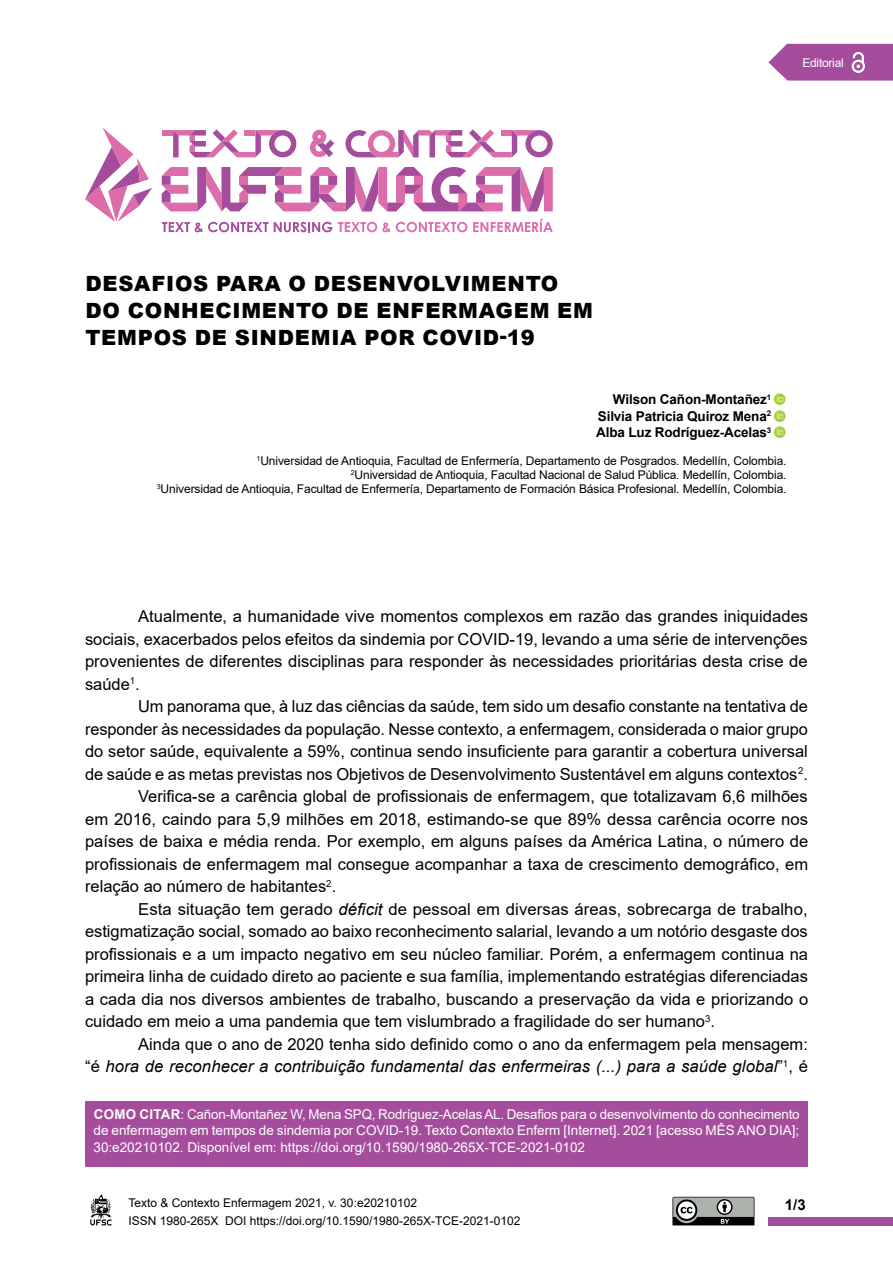
<style>
.page{position:relative;width:893px;height:1263px;background:#fff}
.page>*{position:absolute;margin:0;border:0;box-sizing:border-box;transform-origin:0 0}
.t1{font:900 21px/27px "Arial";letter-spacing:.035em;color:#000}
.t2{font:16.5px/22.5px "Arial";color:#000;text-align:justify}
.t3{font:italic 16.5px "Arial";letter-spacing:.005em;color:#000}
.t4{font:700 15px "Arial";color:#000}
.t5{font:13.5px/16.2px "Arial";color:#fff;text-align:justify}
.t6{font:700 13.5px/16.5px "Arial";letter-spacing:-.01em;color:#000;text-align:justify}
.t7{font:12px/14.4px "Arial";letter-spacing:-.01em;color:#000;text-align:right}
.t8{font:12px "Arial";letter-spacing:-.02em;color:#fff}
.s1{font-style:italic}
.s2{font-style:normal}
.s3{font-weight:700}
</style>
<div class="page">
<div style="left:769px;top:1217px;width:124px;height:8px;background:#a54d9c"></div>
<svg style="left:90px;top:1194px;width:22px;height:31px"></svg>
<svg style="left:162px;top:167px;width:391px;height:45px"></svg>
<div style="left:162px;top:130px;width:11px;height:6px;background:#dd6daa"></div>
<svg style="left:173px;top:129px;width:123px;height:28px"></svg>
<svg style="left:310px;top:129px;width:243px;height:28px"></svg>
<svg style="left:162px;top:222px;width:106px;height:10px"></svg>
<svg style="left:274px;top:222px;width:58px;height:10px"></svg>
<svg style="left:338px;top:222px;width:129px;height:10px"></svg>
<svg style="left:473px;top:219px;width:80px;height:13px"></svg>
<svg style="left:85px;top:128px;width:67px;height:94px"></svg>
<svg style="left:768px;top:44px;width:125px;height:37px;background:#af61a7"></svg>
<svg style="left:672px;top:1197px;width:83px;height:29px;background:#777b78"></svg>
<div style="left:85px;top:1101px;width:723px;height:66px;background:#a54d9c"></div>
<p class="t8" style="left:802px;top:54px;width:43px">Editorial</p>
<p class="t1" style="left:85px;top:270px;width:509px">DESAFIOS PARA O DESENVOLVIMENTO<br>DO CONHECIMENTO DE ENFERMAGEM EM<br>TEMPOS DE SINDEMIA POR COVID-19</p>
<p class="t6" style="left:596px;top:392px;width:177px;text-indent:17px">Wilson Cañon-Montañez<sup>1<br></sup>Silvia Patricia Quiroz Mena<sup>2<br></sup>Alba Luz Rodríguez-Acelas<sup>3</sup></p>
<p class="t7" style="left:157px;top:453px;width:631px"><sup>1</sup>Universidad de Antioquia, Facultad de Enfermería, Departamento de Posgrados. Medellín, Colombia.<br><sup>2</sup>Universidad de Antioquia, Facultad Nacional de Salud Pública. Medellín, Colombia.<br><sup>3</sup>Universidad de Antioquia, Facultad de Enfermería, Departamento de Formación Básica Profesional. Medellín, Colombia.</p>
<p class="t2" style="left:85px;top:605px;width:725px;text-indent:53px">Atualmente, a humanidade vive momentos complexos em razão das grandes iniquidades sociais, exacerbados pelos efeitos da sindemia por COVID-19, levando a uma série de intervenções provenientes de diferentes disciplinas para responder às necessidades prioritárias desta crise de saúde<sup>1</sup>.</p>
<p class="t2" style="left:138px;top:695px;width:671px">Um panorama que, à luz das ciências da saúde, tem sido um desafio constante na tentativa de</p>
<p class="t2" style="left:85px;top:718px;width:724px">responder às necessidades da população. Nesse contexto, a enfermagem, considerada o maior grupo</p>
<p class="t2" style="left:85px;top:740px;width:724px">do setor saúde, equivalente a 59%, continua sendo insuficiente para garantir a cobertura universal</p>
<p class="t2" style="left:85px;top:763px;width:724px">de saúde e as metas previstas nos Objetivos de Desenvolvimento Sustentável em alguns contextos<sup>2</sup>.</p>
<p class="t2" style="left:138px;top:785px;width:671px">Verifica-se a carência global de profissionais de enfermagem, que totalizavam 6,6 milhões</p>
<p class="t2" style="left:85px;top:808px;width:725px">em 2016, caindo para 5,9 milhões em 2018, estimando-se que 89% dessa carência ocorre nos</p>
<p class="t2" style="left:85px;top:830px;width:725px">países de baixa e média renda. Por exemplo, em alguns países da América Latina, o número de</p>
<p class="t2" style="left:85px;top:853px;width:725px">profissionais de enfermagem mal consegue acompanhar a taxa de crescimento demográfico, em</p>
<p class="t2" style="left:85px;top:875px;width:253px">relação ao número de habitantes<sup>2</sup>.</p>
<p class="t2" style="left:138px;top:898px;width:671px">Esta situação tem gerado <span class="s1">déficit</span> de pessoal em diversas áreas, sobrecarga de trabalho,</p>
<p class="t2" style="left:85px;top:920px;width:724px">estigmatização social, somado ao baixo reconhecimento salarial, levando a um notório desgaste dos</p>
<p class="t2" style="left:85px;top:943px;width:724px">profissionais e a um impacto negativo em seu núcleo familiar. Porém, a enfermagem continua na</p>
<p class="t2" style="left:85px;top:965px;width:724px">primeira linha de cuidado direto ao paciente e sua família, implementando estratégias diferenciadas</p>
<p class="t2" style="left:85px;top:988px;width:725px">a cada dia nos diversos ambientes de trabalho, buscando a preservação da vida e priorizando o</p>
<p class="t2" style="left:85px;top:1010px;width:631px">cuidado em meio a uma pandemia que tem vislumbrado a fragilidade do ser humano<sup>3</sup>.</p>
<p class="t2" style="left:138px;top:1033px;width:671px">Ainda que o ano de 2020 tenha sido definido como o ano da enfermagem pela mensagem:</p>
<p class="t3" style="left:85px;top:1056px;width:724px"><span class="s2">“é</span> hora de reconhecer a contribuição fundamental das enfermeiras (...) para a saúde global<span class="s2">”</span><sup>1</sup><span class="s2">, é</span></p>
<p class="t5" style="left:94px;top:1106px;width:708px"><span class="s3">COMO CITAR</span>: Cañon-Montañez W, Mena SPQ, Rodríguez-Acelas AL. Desafios para o desenvolvimento do conhecimento de enfermagem em tempos de sindemia por COVID-19. Texto Contexto Enferm [Internet]. 2021 [acesso MÊS ANO DIA]; 30:e20210102. Disponível em: https://doi.org/10.1590/1980-265X-TCE-2021-0102</p>
<p class="t7" style="left:128px;top:1196px;width:290px">Texto &amp; Contexto Enfermagem 2021, v. 30:e20210102</p>
<p class="t4" style="left:785px;top:1194px;width:22px">1/3</p>
<p class="t7" style="left:128px;top:1214px;width:394px">ISSN 1980-265X DOI https://doi.org/10.1590/1980-265X-TCE-2021-0102</p>
</div>
